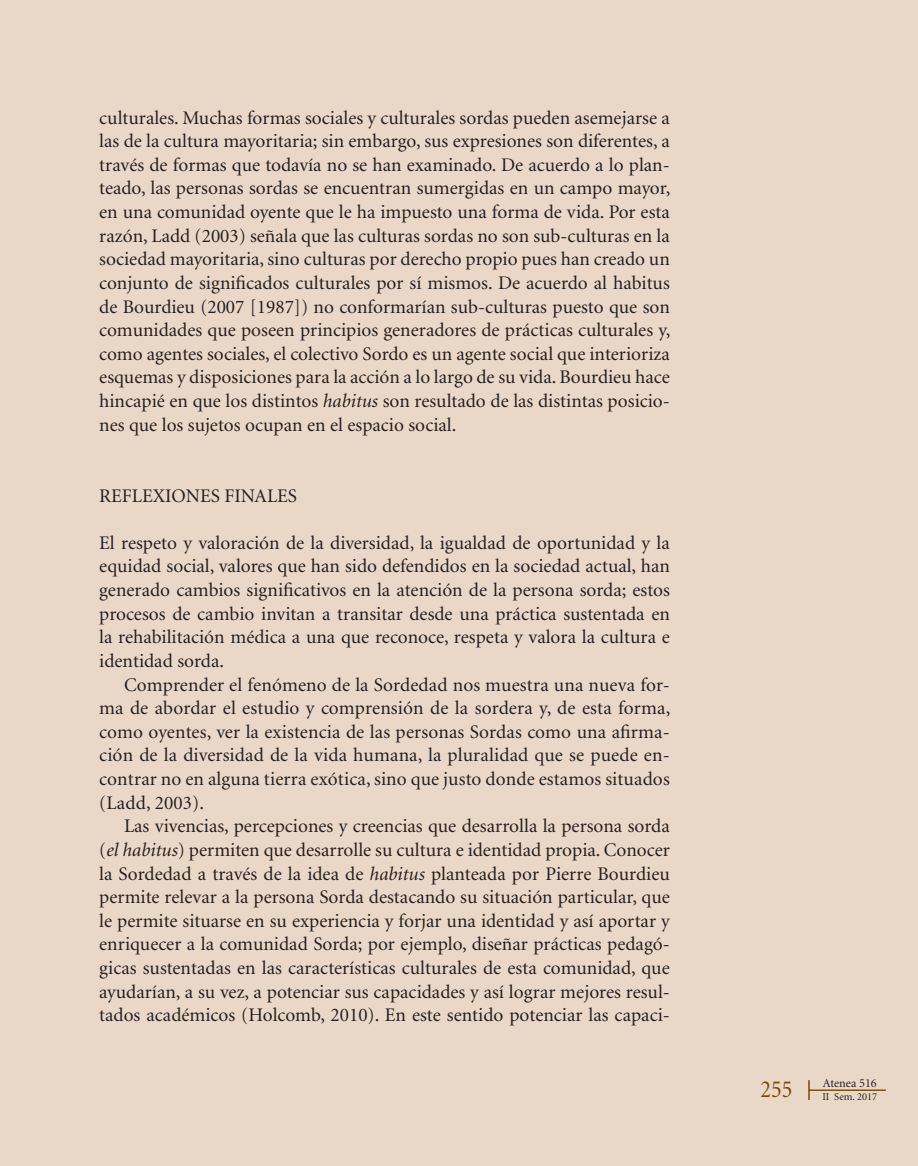
<style>
.page{position:relative;width:918px;height:1166px;background:#e9d8c7}
.page>*{position:absolute;margin:0;border:0;box-sizing:border-box;transform-origin:0 0}
.t1{font:24.5px "Minion";color:#7d4704;scale:.9 1}
.t2{font:19.25px/23.6px "Minion";color:#231f20;text-align:justify}
.t3{font:12.25px "Minion";color:#231f20}
.t4{font:10.5px "Minion";color:#231f20}
.s1{font-style:italic}
</style>
<div class="page">
<hr style="left:809px;top:1090px;width:76px;height:1px;background:#7d4704">
<svg style="left:808px;top:1080px;width:1px;height:20px"></svg>
<p class="t2" style="left:99px;top:106px;width:573px">culturales. Muchas formas sociales y culturales sordas pueden asemejarse a las de la cultura mayoritaria; sin embargo, sus expresiones son diferentes, a través de formas que todavía no se han examinado. De acuerdo a lo plan&shy;teado, las personas sordas se encuentran sumergidas en un campo mayor, en una comunidad oyente que le ha impuesto una forma de vida. Por esta razón, Ladd (2003) señala que las culturas sordas no son sub-culturas en la sociedad mayoritaria, sino culturas por derecho propio pues han creado un conjunto de significados culturales por sí mismos. De acuerdo al habitus de Bourdieu (2007 [1987]) no conformarían sub-culturas puesto que son comunidades que poseen principios generadores de prácticas culturales y, como agentes sociales, el colectivo Sordo es un agente social que interioriza esquemas y disposiciones para la acción a lo largo de su vida. Bourdieu hace hincapié en que los distintos <span class="s1">habitus</span> son resultado de las distintas posicio&shy;nes que los sujetos ocupan en el espacio social.</p>
<p class="t2" style="left:99px;top:484px;width:199px">REFLEXIONES FINALES</p>
<p class="t2" style="left:99px;top:532px;width:572px">El respeto y valoración de la diversidad, la igualdad de oportunidad y la equidad social, valores que han sido defendidos en la sociedad actual, han generado cambios significativos en la atención de la persona sorda; estos procesos de cambio invitan a transitar desde una práctica sustentada en la rehabilitación médica a una que reconoce, respeta y valora la cultura e identidad sorda.</p>
<p class="t2" style="left:99px;top:673px;width:573px;text-indent:25px">Comprender el fenómeno de la Sordedad nos muestra una nueva for&shy;ma de abordar el estudio y comprensión de la sordera y, de esta forma, como oyentes, ver la existencia de las personas Sordas como una afirma&shy;ción de la diversidad de la vida humana, la pluralidad que se puede en&shy;contrar no en alguna tierra exótica, sino que justo donde estamos situados (Ladd, 2003).</p>
<p class="t2" style="left:99px;top:815px;width:572px;text-indent:25px">Las vivencias, percepciones y creencias que desarrolla la persona sorda (<span class="s1">el habitus</span>) permiten que desarrolle su cultura e identidad propia. Conocer la Sordedad a través de la idea de <span class="s1">habitus</span> planteada por Pierre Bourdieu permite relevar a la persona Sorda destacando su situación particular, que le permite situarse en su experiencia y forjar una identidad y así aportar y enriquecer a la comunidad Sorda; por ejemplo, diseñar prácticas pedagó&shy;gicas sustentadas en las características culturales de esta comunidad, que ayudarían, a su vez, a potenciar sus capacidades y así lograr mejores resul&shy;tados académicos (Holcomb, 2010). En este sentido potenciar las capaci-</p>
<p class="t3" style="left:823px;top:1077px;width:56px">Atenea 516</p>
<p class="t1" style="left:760px;top:1077px;width:37px">255</p>
<p class="t4" style="left:822px;top:1091px;width:56px">II Sem. 2017</p>
</div>
